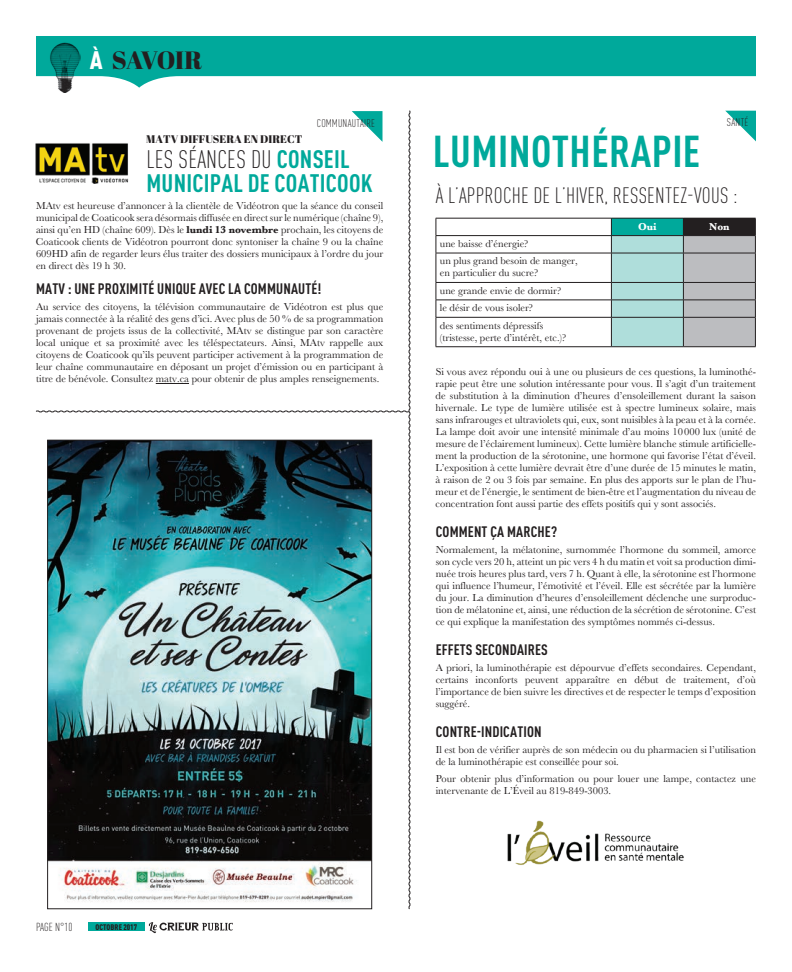
<style>
.page{position:relative;width:792px;height:972px;background:#fff}
.page>*{position:absolute;margin:0;border:0;box-sizing:border-box;transform-origin:0 0}
.t1{font:700 condensed 44px "DINOT";letter-spacing:.01em;color:#00a99b}
.t2{font:700 condensed 25px "DINOT";color:#00a99b}
.t3{font:300 condensed 25px "DINOT";color:#231f20}
.t4{font:25px "Abril Fatface";letter-spacing:-.035em;color:#231f20}
.t5{font:300 condensed 22px "DINOT";letter-spacing:.01em;color:#231f20}
.t6{font:700 condensed 15px "DINOT";letter-spacing:.01em;color:#231f20}
.t7{font:300 condensed 11.5px "DINOT";color:#231f20}
.t8{font:11px "Abril Fatface";color:#231f20}
.t9{font:300 condensed 11px "DINOT";letter-spacing:.02em;color:#231f20}
.t10{font:10.5px/12px "Baskerville";color:#231f20;text-align:justify}
.t11{font:700 10.5px "Baskerville";color:#fff}
.t12{font:900 condensed 8px "DINOT";letter-spacing:.01em;color:#231f20}
.s1{font-family:"DINOT";font-weight:900;font-stretch:condensed;color:#fff}
.s2{font-weight:300;color:#231f20}
.s3{font-weight:700}
</style>
<div class="page">
<svg style="left:36px;top:36px;width:720px;height:52px;fill:#00a99b"></svg>
<img style="left:50px;top:42px;width:31px;height:50px">
<svg style="left:149px;top:922px;width:84px;height:11px"></svg>
<div style="left:88px;top:922px;width:56px;height:9px;background:#00a99b"></div>
<svg style="left:36px;top:110px;width:375px;height:800px"></svg>
<svg style="left:725px;top:111px;width:31px;height:30px"></svg>
<img style="left:507px;top:820px;width:177px;height:45px">
<hr style="left:436px;top:218px;width:175px;height:1px;background:#231f20">
<hr style="left:436px;top:235px;width:175px;height:1px;background:#231f20">
<hr style="left:436px;top:253px;width:175px;height:1px;background:#231f20">
<hr style="left:436px;top:282px;width:175px;height:1px;background:#231f20">
<hr style="left:436px;top:300px;width:175px;height:1px;background:#231f20">
<hr style="left:436px;top:317px;width:175px;height:1px;background:#231f20">
<svg style="left:436px;top:218px;width:1px;height:128px"></svg>
<svg style="left:611px;top:218px;width:145px;height:128px;background:#97b5b4"></svg>
<hr style="left:436px;top:346px;width:175px;height:1px;background:#231f20">
<hr style="left:611px;top:346px;width:72px;height:1px;background:#231f20">
<hr style="left:683px;top:346px;width:73px;height:1px;background:#231f20">
<h2 class="t4" style="left:90px;top:43px;width:114px"><span class="s1">À</span> SAVOIR</h2>
<p class="t9" style="left:317px;top:116px;width:59px">COMMUNAUTAIRE</p>
<p class="t9" style="left:727px;top:116px;width:23px">SANTÉ</p>
<h1 class="t1" style="left:433px;top:124px;width:269px">LUMINOTHÉRAPIE</h1>
<p class="t8" style="left:146px;top:131px;width:55px">MATV DIFFUSERA</p>
<p class="t8" style="left:244px;top:131px;width:59px">EN DIRECT</p>
<h2 class="t3" style="left:146px;top:145px;width:43px">LES SÉANCES</h2>
<h2 class="t2" style="left:251px;top:144px;width:37px"><span class="s2">DU</span> CONSEIL</h2>
<h2 class="t2" style="left:146px;top:168px;width:12px">MUNICIPAL</h2>
<h2 class="t2" style="left:248px;top:168px;width:39px">DE COATICOOK</h2>
<p class="t10" style="left:36px;top:200px;width:349px">MAtv est heureuse d’annoncer à la clientèle de Vidéotron que la séance du conseil municipal de Coaticook sera désormais diffusée en direct sur le numérique (chaîne 9), ainsi qu’en HD (chaîne 609). Dès le <span class="s3">lundi 13 novembre</span> prochain, les citoyens de Coaticook clients de Vidéotron pourront donc syntoniser la chaîne 9 ou la chaîne 609HD afin de regarder leurs élus traiter des dossiers municipaux à l’ordre du jour en direct dès 19 h 30.</p>
<h3 class="t6" style="left:36px;top:280px;width:287px">MATV : UNE PROXIMITÉ UNIQUE AVEC LA COMMUNAUTÉ!</h3>
<p class="t10" style="left:36px;top:301px;width:349px">Au service des citoyens, la télévision communautaire de Vidéotron est plus que jamais connectée à la réalité des gens d’ici. Avec plus de 50 % de sa programmation provenant de projets issus de la collectivité, MAtv se distingue par son caractère local unique et sa proximité avec les téléspectateurs. Ainsi, MAtv rappelle aux citoyens de Coaticook qu’ils peuvent participer activement à la programmation de leur chaîne communautaire en déposant un projet d’émission ou en participant à titre de bénévole. Consultez matv.ca pour obtenir de plus amples renseignements.</p>
<h3 class="t5" style="left:436px;top:183px;width:33px">À L’APPROCHE</h3>
<h3 class="t5" style="left:533px;top:183px;width:206px">DE L’HIVER, RESSENTEZ-VOUS :</h3>
<p class="t11" style="left:638px;top:221px;width:20px">Oui</p>
<p class="t11" style="left:709px;top:221px;width:22px">Non</p>
<p class="t10" style="left:440px;top:235px;width:139px;line-height:17.4px">une baisse d’énergie?<br>un plus grand besoin de manger,</p>
<p class="t10" style="left:440px;top:265px;width:123px;line-height:17.4px;text-align:left">en particulier du sucre?<br>une grande envie de dormir? le désir de vous isoler?<br>des sentiments dépressifs</p>
<p class="t10" style="left:440px;top:332px;width:128px">(tristesse, perte d’intérêt, etc.)?</p>
<p class="t10" style="left:436px;top:366px;width:322px">Si vous avez répondu oui à une ou plusieurs de ces questions, la luminothé&shy;rapie peut être une solution intéressante pour vous. Il s’agit d’un traitement de substitution à la diminution d’heures d’ensoleillement durant la saison hivernale. Le type de lumière utilisée est à spectre lumineux solaire, mais sans infrarouges et ultraviolets qui, eux, sont nuisibles à la peau et à la cornée.<br>La lampe doit avoir une intensité minimale d’au moins 10000 lux (unité de mesure de l’éclairement lumineux). Cette lumière blanche stimule artificielle&shy;ment la production de la sérotonine, une hormone qui favorise l’état d’éveil.<br>L’exposition à cette lumière devrait être d’une durée de 15 minutes le matin, à raison de 2 ou 3 fois par semaine. En plus des apports sur le plan de l’hu&shy;meur et de l’énergie, le sentiment de bien-être et l’augmentation du niveau de concentration font aussi partie des effets positifs qui y sont associés.</p>
<h3 class="t6" style="left:436px;top:522px;width:123px">COMMENT ÇA MARCHE?</h3>
<p class="t10" style="left:436px;top:544px;width:322px">Normalement, la mélatonine, surnommée l’hormone du sommeil, amorce son cycle vers 20 h, atteint un pic vers 4 h du matin et voit sa production dimi&shy;nuée trois heures plus tard, vers 7 h. Quant à elle, la sérotonine est l’hormone qui influence l’humeur, l’émotivité et l’éveil. Elle est sécrétée par la lumière du jour. La diminution d’heures d’ensoleillement déclenche une surproduc&shy;tion de mélatonine et, ainsi, une réduction de la sécrétion de sérotonine. C’est ce qui explique la manifestation des symptômes nommés ci-dessus.</p>
<h3 class="t6" style="left:436px;top:640px;width:114px">EFFETS SECONDAIRES</h3>
<p class="t10" style="left:436px;top:662px;width:322px">A priori, la luminothérapie est dépourvue d’effets secondaires. Cependant, certains inconforts peuvent apparaître en début de traitement, d’où l’importance de bien suivre les directives et de respecter le temps d’exposition suggéré.</p>
<h3 class="t6" style="left:436px;top:722px;width:107px">CONTRE-INDICATION</h3>
<p class="t10" style="left:436px;top:744px;width:322px">Il est bon de vérifier auprès de son médecin ou du pharmacien si l’utilisation de la luminothérapie est conseillée pour soi.</p>
<p class="t10" style="left:436px;top:772px;width:322px">Pour obtenir plus d’information ou pour louer une lampe, contactez une intervenante de L’Éveil au 819-849-3003.</p>
<p class="t7" style="left:36px;top:921px;width:5px">PAGE</p>
<p class="t7" style="left:55px;top:921px;width:19px">N°10</p>
<p class="t12" style="left:95px;top:922px;width:43px">OCTOBRE 2017</p>
</div>
